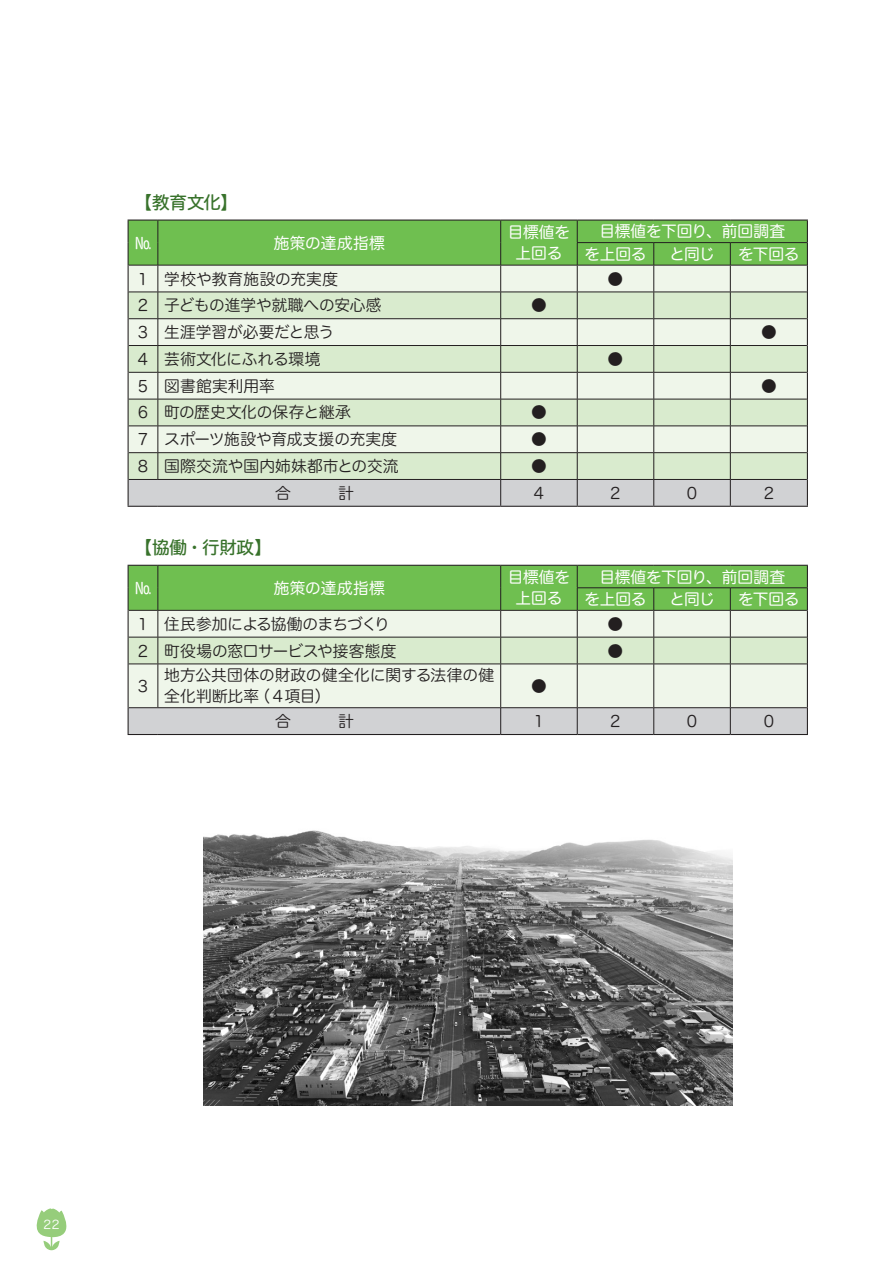
<style>
.page{position:relative;width:893px;height:1263px;background:#fff}
.page>*{position:absolute;margin:0;border:0;box-sizing:border-box;transform-origin:0 0}
.t1{font:17.55px "Hira Maru Std W5";letter-spacing:-.01em;color:#38722b}
.t2{font:15.75px/26.8px "Hira Maru Std W3";letter-spacing:-.005em;color:#231f20}
.t3{font:15.75px/21.3px "Hira Maru Std W4";letter-spacing:-.005em;color:#fff;text-align:center}
.t4{font:15.75px "Hira Maru Std W3";letter-spacing:-.04em;color:#231f20}
.t5{font:15.75px "Hira Maru Std W4";letter-spacing:.015em;color:#fff}
.t6{font:12px "Hira Maru Std W3";color:#fff}
</style>
<div class="page">
<svg style="left:36px;top:1208px;width:31px;height:42px"></svg>
<svg style="left:128px;top:220px;width:680px;height:286px;background:#c7dcbd"></svg>
<hr style="left:128px;top:506px;width:30px;height:1px;background:#231f20">
<hr style="left:158px;top:506px;width:343px;height:1px;background:#231f20">
<hr style="left:501px;top:506px;width:76px;height:1px;background:#231f20">
<hr style="left:577px;top:506px;width:77px;height:1px;background:#231f20">
<hr style="left:654px;top:506px;width:76px;height:1px;background:#231f20">
<hr style="left:730px;top:506px;width:78px;height:1px;background:#231f20">
<div style="left:129px;top:665px;width:678px;height:42px;background:#eff6ea"></div>
<hr style="left:128px;top:664px;width:1px;height:44px;background:#231f20">
<hr style="left:807px;top:664px;width:1px;height:44px;background:#231f20">
<svg style="left:128px;top:565px;width:680px;height:100px;background:#a7d095"></svg>
<hr style="left:158px;top:664px;width:343px;height:1px;background:#231f20">
<hr style="left:158px;top:664px;width:1px;height:43px;background:#231f20">
<hr style="left:501px;top:664px;width:76px;height:1px;background:#231f20">
<hr style="left:500px;top:664px;width:1px;height:43px;background:#231f20">
<hr style="left:577px;top:664px;width:77px;height:1px;background:#231f20">
<hr style="left:577px;top:664px;width:1px;height:43px;background:#231f20">
<hr style="left:654px;top:664px;width:76px;height:1px;background:#231f20">
<hr style="left:653px;top:664px;width:1px;height:43px;background:#231f20">
<hr style="left:730px;top:664px;width:77px;height:1px;background:#231f20">
<hr style="left:730px;top:664px;width:1px;height:43px;background:#231f20">
<svg style="left:128px;top:707px;width:680px;height:27px;background:#c8c9cb"></svg>
<hr style="left:128px;top:734px;width:30px;height:1px;background:#231f20">
<hr style="left:158px;top:734px;width:343px;height:1px;background:#231f20">
<hr style="left:501px;top:734px;width:76px;height:1px;background:#231f20">
<hr style="left:577px;top:734px;width:77px;height:1px;background:#231f20">
<hr style="left:654px;top:734px;width:76px;height:1px;background:#231f20">
<hr style="left:730px;top:734px;width:78px;height:1px;background:#231f20">
<img style="left:203px;top:830px;width:529px;height:276px">
<p class="t1" style="left:135px;top:189px;width:105px">【教育文化】</p>
<p class="t3" style="left:135px;top:232px;width:17px">№</p>
<p class="t5" style="left:274px;top:231px;width:113px">施策の達成指標</p>
<p class="t3" style="left:508px;top:221px;width:64px">目標値を上回る</p>
<p class="t3" style="left:584px;top:220px;width:202px;line-height:22.5px;text-align:left;text-indent:15px">目標値を下回り、前回調査を上回る</p>
<p class="t3" style="left:669px;top:243px;width:47px">と同じ</p>
<p class="t3" style="left:738px;top:243px;width:63px">を下回る</p>
<p class="t2" style="left:135px;top:265px;width:205px">１ 学校や教育施設の充実度</p>
<p class="t2" style="left:608px;top:265px;width:17px">●</p>
<p class="t2" style="left:135px;top:292px;width:248px">２ 子どもの進学や就職への安心感</p>
<p class="t2" style="left:531px;top:292px;width:17px">●</p>
<p class="t2" style="left:135px;top:319px;width:200px">３ 生涯学習が必要だと思う</p>
<p class="t2" style="left:761px;top:319px;width:17px">●</p>
<p class="t2" style="left:135px;top:345px;width:187px">４ 芸術文化にふれる環境</p>
<p class="t2" style="left:608px;top:345px;width:17px">●</p>
<p class="t2" style="left:135px;top:372px;width:141px">５ 図書館実利用率</p>
<p class="t2" style="left:761px;top:372px;width:17px">●</p>
<p class="t2" style="left:135px;top:399px;width:217px">６ 町の歴史文化の保存と継承</p>
<p class="t2" style="left:531px;top:399px;width:17px">●</p>
<p class="t2" style="left:135px;top:426px;width:264px">７ スポーツ施設や育成支援の充実度</p>
<p class="t2" style="left:531px;top:426px;width:17px">●</p>
<p class="t2" style="left:135px;top:453px;width:265px">８ 国際交流や国内姉妹都市との交流</p>
<p class="t2" style="left:531px;top:453px;width:17px">●<br>４</p>
<p class="t2" style="left:608px;top:479px;width:17px">２</p>
<p class="t2" style="left:684px;top:479px;width:17px">０</p>
<p class="t2" style="left:761px;top:479px;width:17px">２</p>
<p class="t1" style="left:135px;top:534px;width:139px">【協働・行財政】</p>
<p class="t3" style="left:135px;top:577px;width:17px">№</p>
<p class="t5" style="left:274px;top:576px;width:113px">施策の達成指標</p>
<p class="t3" style="left:508px;top:567px;width:64px">目標値を上回る</p>
<p class="t3" style="left:584px;top:565px;width:202px;line-height:22.5px;text-align:left;text-indent:15px">目標値を下回り、前回調査を上回る</p>
<p class="t3" style="left:669px;top:588px;width:47px">と同じ</p>
<p class="t3" style="left:738px;top:588px;width:63px">を下回る</p>
<p class="t4" style="left:135px;top:612px;width:256px">１ 住民参加による協働のまちづくり</p>
<p class="t2" style="left:608px;top:610px;width:17px">●</p>
<p class="t2" style="left:135px;top:637px;width:263px">２ 町役場の窓口サービスや接客態度</p>
<p class="t2" style="left:608px;top:637px;width:17px">●</p>
<p class="t2" style="left:135px;top:672px;width:17px">３</p>
<p class="t2" style="left:164px;top:664px;width:332px;line-height:21.3px">地方公共団体の財政の健全化に関する法律の健全化判断比率（４項目）</p>
<p class="t2" style="left:531px;top:672px;width:17px">●</p>
<p class="t2" style="left:531px;top:708px;width:17px">１</p>
<p class="t2" style="left:608px;top:708px;width:17px">２</p>
<p class="t2" style="left:684px;top:708px;width:17px">０</p>
<p class="t2" style="left:761px;top:708px;width:17px">０</p>
<p class="t6" style="left:44px;top:1216px;width:17px">22</p>
</div>
